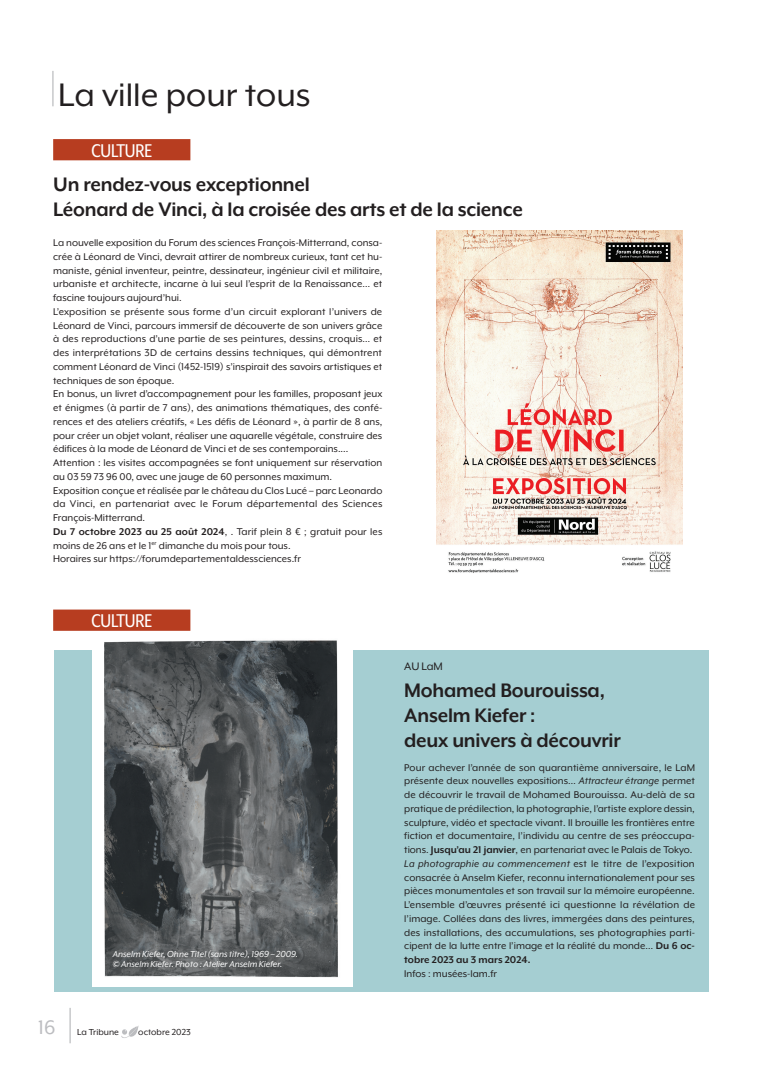
<style>
.page{position:relative;width:780px;height:1088px;background:#fff}
.page>*{position:absolute;margin:0;border:0;box-sizing:border-box;transform-origin:0 0}
.t1{font:37.5px "Mr Eaves XL Mod OT";color:#231f20}
.t2{font:700 22.5px/25px "Mr Eaves XL Mod OT";letter-spacing:-.01em;color:#231f20}
.t3{font:22.5px "Mr Eaves XL Mod OT";color:#bcbdc0}
.t4{font:21.25px "Mr Eaves XL Mod Nar OT";letter-spacing:-.01em;color:#fff}
.t5{font:12.5px "Mr Eaves XL Mod OT";color:#231f20}
.t6{font:11.25px/13.8px "Mr Eaves XL Mod OT";color:#231f20}
.t7{font:italic 10px/10px "Mr Eaves XL Mod OT";color:#fff}
.t8{font:10px "Mr Eaves XL Mod OT";color:#231f20}
.s1{font-weight:700}
.s2{font-style:italic}
</style>
<div class="page">
<div style="left:54px;top:651px;width:655px;height:341px;background:#a5ced2"></div>
<hr style="left:52px;top:71px;width:2px;height:35px;background:#bcbdc0">
<img style="left:121px;top:1026px;width:18px;height:12px">
<hr style="left:69px;top:1008px;width:2px;height:35px;background:#bcbdc0">
<div style="left:53px;top:139px;width:137px;height:21px;background:#b73d20"></div>
<div style="left:53px;top:609px;width:137px;height:22px;background:#b73d20"></div>
<img style="left:436px;top:230px;width:246px;height:343px">
<img style="left:93px;top:640px;width:260px;height:347px">
<h1 class="t1" style="left:58px;top:75px;width:254px">La ville pour tous</h1>
<h3 class="t4" style="left:91px;top:139px;width:62px">CULTURE</h3>
<h2 class="t2" style="left:53px;top:171px;width:471px">Un rendez-vous exceptionnel<br>Léonard de Vinci, à la croisée des arts et de la science</h2>
<p class="t6" style="left:53px;top:236px;width:331px">La nouvelle exposition du Forum des sciences François-Mitterrand, consa&shy;crée à Léonard de Vinci, devrait attirer de nombreux curieux, tant cet hu&shy;maniste, génial inventeur, peintre, dessinateur, ingénieur civil et militaire, urbaniste et architecte, incarne à lui seul l’esprit de la Renaissance… et fascine toujours aujourd’hui.<br>L’exposition se présente sous forme d’un circuit explorant l’univers de Léonard de Vinci, parcours immersif de découverte de son univers grâce à des reproductions d’une partie de ses peintures, dessins, croquis… et des interprétations 3D de certains dessins techniques, qui démontrent comment Léonard de Vinci (1452-1519) s’inspirait des savoirs artistiques et techniques de son époque.<br>En bonus, un livret d’accompagnement pour les familles, proposant jeux et énigmes (à partir de 7 ans), des animations thématiques, des confé&shy;rences et des ateliers créatifs, « Les défis de Léonard », à partir de 8 ans, pour créer un objet volant, réaliser une aquarelle végétale, construire des édifices à la mode de Léonard de Vinci et de ses contemporains....<br>Attention : les visites accompagnées se font uniquement sur réservation au 03 59 73 96 00, avec une jauge de 60 personnes maximum.<br>Exposition conçue et réalisée par le château du Clos Lucé – parc Leonardo da Vinci, en partenariat avec le Forum départemental des Sciences François-Mitterrand.<br><span class="s1">Du 7 octobre 2023 au 25 août 2024</span>, . Tarif plein 8 € ; gratuit pour les moins de 26 ans et le 1<sup>er</sup> dimanche du mois pour tous.<br>Horaires sur https://forumdepartementaldessciences.fr</p>
<h3 class="t4" style="left:91px;top:610px;width:62px">CULTURE</h3>
<p class="t7" style="left:113px;top:949px;width:187px">Anselm Kiefer, Ohne Titel (sans titre), 1969 – 2009. © Anselm Kiefer. Photo : Atelier Anselm Kiefer.</p>
<h2 class="t3" style="left:38px;top:1015px;width:19px">16</h2>
<p class="t8" style="left:77px;top:1026px;width:43px">La Tribune</p>
<p class="t8" style="left:138px;top:1026px;width:54px">octobre 2023</p>
<p class="t5" style="left:404px;top:659px;width:40px">AU LaM</p>
<h2 class="t2" style="left:404px;top:677px;width:218px">Mohamed Bourouissa,<br>Anselm Kiefer :<br>deux univers à découvrir</h2>
<p class="t6" style="left:404px;top:760px;width:292px">Pour achever l’année de son quarantième anniversaire, le LaM présente deux nouvelles expositions… <span class="s2">Attracteur étrange</span> permet de découvrir le travail de Mohamed Bourouissa. Au-delà de sa pratique de prédilection, la photographie, l’artiste explore dessin, sculpture, vidéo et spectacle vivant. Il brouille les frontières entre fiction et documentaire, l’individu au centre de ses préoccupa&shy;tions. <span class="s1">Jusqu’au 21 janvier</span>, en partenariat avec le Palais de Tokyo.<br><span class="s2">La photographie au commencement</span> est le titre de l’exposition consacrée à Anselm Kiefer, reconnu internationalement pour ses pièces monumentales et son travail sur la mémoire européenne.<br>L’ensemble d’œuvres présenté ici questionne la révélation de l’image. Collées dans des livres, immergées dans des peintures, des installations, des accumulations, ses photographies parti&shy;cipent de la lutte entre l’image et la réalité du monde… <span class="s1">Du 6 oc&shy;tobre 2023 au 3 mars 2024.</span></p>
<p class="t6" style="left:404px;top:967px;width:94px">Infos : musées-lam.fr</p>
</div>
